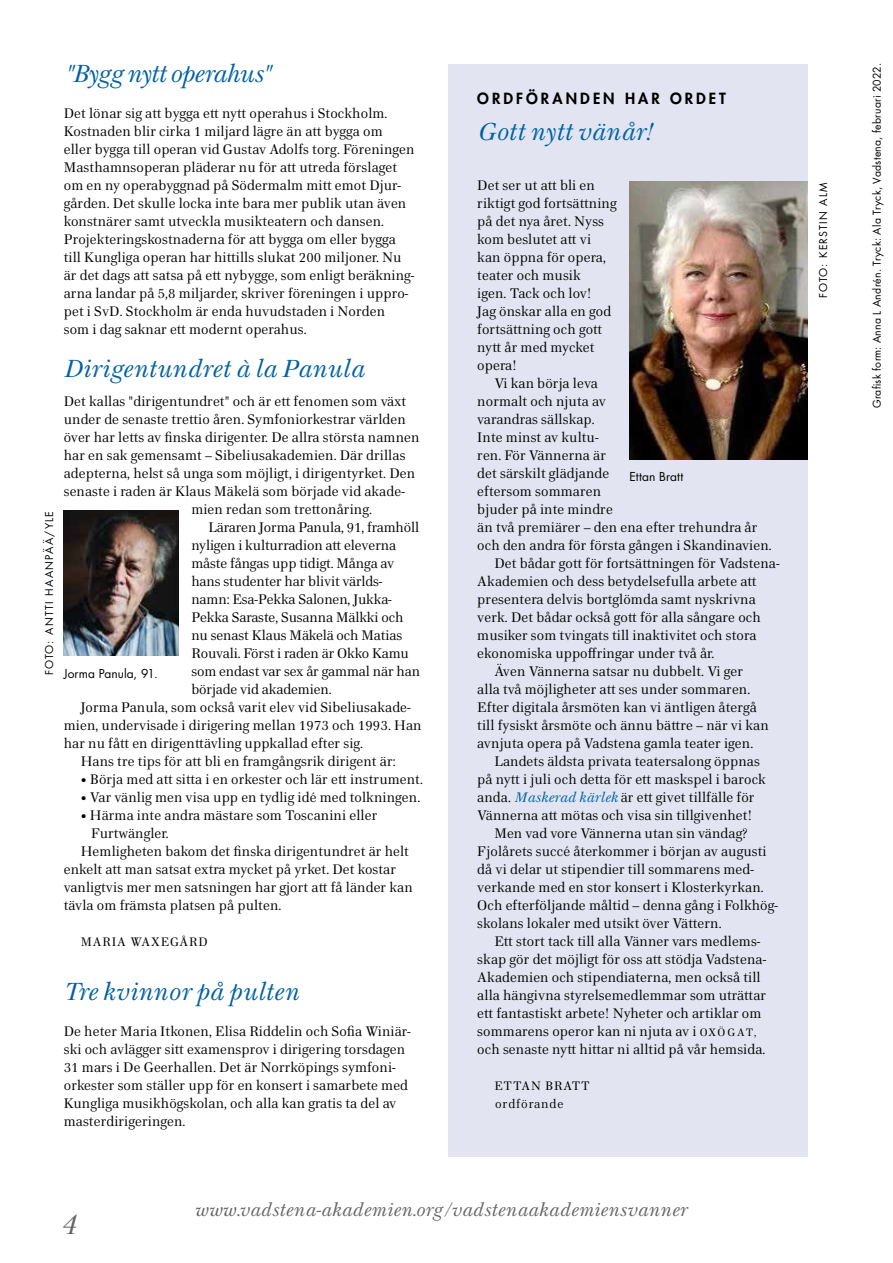
<style>
.page{position:relative;width:893px;height:1263px;background:#fff}
.page>*{position:absolute;margin:0;border:0;box-sizing:border-box;transform-origin:0 0}
.t1{font:italic 27px "Home Text";color:#636466}
.t2{font:italic 24px "Home Text";letter-spacing:-.005em;color:#0061a3}
.t3{font:italic 24px "Home Text";letter-spacing:-.035em;color:#0061a3}
.t4{font:italic 18px "Home Text";letter-spacing:.01em;color:#636466}
.t5{font:800 15px "Futura Std";letter-spacing:.2em;color:#000}
.t6{font:13.5px/18px "Home Text";letter-spacing:.01em;color:#000}
.t7{font:12px "Futura Std";letter-spacing:.01em;color:#000}
.t8{font:12px "Home Text";letter-spacing:.075em;color:#000}
.t9{font:12px "Home Text";letter-spacing:.075em;color:#000}
.t10{font:10.5px "Futura Std";letter-spacing:.025em;color:#000}
.t11{font:10.5px "Futura Std";letter-spacing:.115em;color:#000}
.t12{font:10.5px "Futura Std";letter-spacing:.11em;color:#000}
.s1{font-style:italic;color:#0061a3}
.s2{font-size:10.5px}
</style>
<div class="page">
<div style="left:449px;top:64px;width:359px;height:1092px;background:#e2e5f1"></div>
<img style="left:629px;top:181px;width:179px;height:278px">
<img style="left:64px;top:510px;width:115px;height:145px">
<p class="t11" style="left:43px;top:675px;width:166px;rotate:-90deg">FOTO: ANTTI HAANPÄÄ/YLE</p>
<h2 class="t3" style="left:64px;top:59px;width:210px">"Bygg nytt operahus"</h2>
<p class="t6" style="left:64px;top:104px;width:352px">Det lönar sig att bygga ett nytt operahus i Stockholm.<br>Kostnaden blir cirka 1 miljard lägre än att bygga om<br>eller bygga till operan vid Gustav Adolfs torg. Föreningen Masthamnsoperan pläderar nu för att utreda förslaget om en ny operabyggnad på Södermalm mitt emot Djur&shy;gården. Det skulle locka inte bara mer publik utan även konstnärer samt utveckla musikteatern och dansen.<br>Projekteringskostnaderna för att bygga om eller bygga till Kungliga operan har hittills slukat 200 miljoner. Nu är det dags att satsa på ett nybygge, som enligt beräkning&shy;arna landar på 5,8 miljarder, skriver föreningen i uppro&shy;pet i SvD. Stockholm är enda huvudstaden i Norden<br>som i dag saknar ett modernt operahus.</p>
<h2 class="t2" style="left:64px;top:353px;width:302px">Dirigentundret à la Panula</h2>
<p class="t6" style="left:64px;top:392px;width:344px">Det kallas "dirigentundret" och är ett fenomen som växt</p>
<p class="t6" style="left:64px;top:410px;width:344px">under de senaste trettio åren. Symfoniorkestrar världen</p>
<p class="t6" style="left:64px;top:428px;width:357px">över har letts av finska dirigenter. De allra största namnen</p>
<p class="t6" style="left:64px;top:446px;width:343px">har en sak gemensamt – Sibeliusakademien. Där drillas</p>
<p class="t6" style="left:64px;top:464px;width:353px">adepterna, helst så unga som möjligt, i dirigentyrket. Den</p>
<p class="t6" style="left:64px;top:482px;width:343px">senaste i raden är Klaus Mäkelä som började vid akade-</p>
<p class="t6" style="left:191px;top:500px;width:182px">mien redan som trettonåring.</p>
<p class="t6" style="left:208px;top:518px;width:212px">Läraren Jorma Panula, 91, framhöll</p>
<p class="t6" style="left:191px;top:536px;width:206px">nyligen i kulturradion att eleverna</p>
<p class="t6" style="left:191px;top:554px;width:204px">måste fångas upp tidigt. Många av</p>
<p class="t6" style="left:191px;top:572px;width:193px">hans studenter har blivit världs-</p>
<p class="t6" style="left:191px;top:590px;width:202px">namn: Esa-Pekka Salonen, Jukka-</p>
<p class="t6" style="left:191px;top:608px;width:214px">Pekka Saraste, Susanna Mälkki och</p>
<p class="t6" style="left:191px;top:626px;width:212px">nu senast Klaus Mäkelä och Matias</p>
<p class="t6" style="left:191px;top:644px;width:219px">Rouvali. Först i raden är Okko Kamu</p>
<p class="t6" style="left:191px;top:662px;width:230px">som endast var sex år gammal när han</p>
<p class="t6" style="left:191px;top:680px;width:142px">började vid akademien.</p>
<p class="t6" style="left:81px;top:698px;width:331px">Jorma Panula, som också varit elev vid Sibeliusakade-</p>
<p class="t6" style="left:64px;top:716px;width:359px">mien, undervisade i dirigering mellan 1973 och 1993. Han</p>
<p class="t6" style="left:64px;top:734px;width:301px">har nu fått en dirigenttävling uppkallad efter sig.</p>
<p class="t6" style="left:81px;top:752px;width:316px">Hans tre tips för att bli en framgångsrik dirigent är:</p>
<p class="t6" style="left:81px;top:770px;width:344px">• Börja med att sitta i en orkester och lär ett instrument.</p>
<p class="t6" style="left:81px;top:788px;width:341px">• Var vänlig men visa upp en tydlig idé med tolkningen.</p>
<p class="t6" style="left:81px;top:806px;width:298px">• Härma inte andra mästare som Toscanini eller</p>
<p class="t6" style="left:91px;top:824px;width:79px">Furtwängler.</p>
<p class="t6" style="left:81px;top:842px;width:330px">Hemligheten bakom det finska dirigentundret är helt</p>
<p class="t6" style="left:64px;top:860px;width:334px">enkelt att man satsat extra mycket på yrket. Det kostar</p>
<p class="t6" style="left:64px;top:878px;width:350px">vanligtvis mer men satsningen har gjort att få länder kan</p>
<p class="t6" style="left:64px;top:896px;width:219px">tävla om främsta platsen på pulten.</p>
<p class="t8" style="left:81px;top:934px;width:128px">MARIA WAXEGÅRD</p>
<h2 class="t2" style="left:64px;top:976px;width:237px">Tre kvinnor på pulten</h2>
<p class="t6" style="left:64px;top:1022px;width:348px">De heter Maria Itkonen, Elisa Riddelin och Sofia Winiär&shy;ski och avlägger sitt examensprov i dirigering torsdagen 31 mars i De Geerhallen. Det är Norrköpings symfoni&shy;orkester som ställer upp för en konsert i samarbete med Kungliga musikhögskolan, och alla kan gratis ta del av masterdirigeringen.</p>
<p class="t7" style="left:64px;top:666px;width:95px">Jorma Panula, 91.</p>
<p class="t5" style="left:477px;top:89px;width:250px">ORDFÖRANDEN HAR ORDET</p>
<h2 class="t2" style="left:477px;top:117px;width:177px">Gott nytt vänår!</h2>
<p class="t6" style="left:477px;top:176px;width:141px">Det ser ut att bli en riktigt god fortsättning på det nya året. Nyss kom beslutet att vi kan öppna för opera, teater och musik<br>igen. Tack och lov!<br>Jag önskar alla en god fortsättning och gott nytt år med mycket opera!</p>
<p class="t6" style="left:494px;top:374px;width:105px">Vi kan börja leva</p>
<p class="t6" style="left:477px;top:392px;width:130px">normalt och njuta av</p>
<p class="t6" style="left:477px;top:410px;width:119px">varandras sällskap.</p>
<p class="t6" style="left:477px;top:428px;width:123px">Inte minst av kultu-</p>
<p class="t6" style="left:477px;top:446px;width:130px">ren. För Vännerna är</p>
<p class="t6" style="left:477px;top:464px;width:133px">det särskilt glädjande</p>
<p class="t6" style="left:477px;top:482px;width:125px">eftersom sommaren</p>
<p class="t6" style="left:477px;top:500px;width:137px">bjuder på inte mindre</p>
<p class="t6" style="left:477px;top:518px;width:282px">än två premiärer – den ena efter trehundra år</p>
<p class="t6" style="left:477px;top:536px;width:296px">och den andra för första gången i Skandinavien.</p>
<p class="t6" style="left:494px;top:554px;width:287px">Det bådar gott för fortsättningen för Vadstena-</p>
<p class="t6" style="left:477px;top:572px;width:281px">Akademien och dess betydelsefulla arbete att</p>
<p class="t6" style="left:477px;top:590px;width:280px">presentera delvis bortglömda samt nyskrivna</p>
<p class="t6" style="left:477px;top:608px;width:285px">verk. Det bådar också gott för alla sångare och</p>
<p class="t6" style="left:477px;top:626px;width:281px">musiker som tvingats till inaktivitet och stora</p>
<p class="t6" style="left:477px;top:644px;width:238px">ekonomiska uppoffringar under två år.</p>
<p class="t6" style="left:494px;top:662px;width:250px">Även Vännerna satsar nu dubbelt. Vi ger</p>
<p class="t6" style="left:477px;top:680px;width:274px">alla två möjligheter att ses under sommaren.</p>
<p class="t6" style="left:477px;top:698px;width:281px">Efter digitala årsmöten kan vi äntligen återgå</p>
<p class="t6" style="left:477px;top:716px;width:293px">till fysiskt årsmöte och ännu bättre – när vi kan</p>
<p class="t6" style="left:477px;top:734px;width:277px">avnjuta opera på Vadstena gamla teater igen.</p>
<p class="t6" style="left:494px;top:752px;width:267px">Landets äldsta privata teatersalong öppnas</p>
<p class="t6" style="left:477px;top:770px;width:290px">på nytt i juli och detta för ett maskspel i barock</p>
<p class="t6" style="left:477px;top:788px;width:279px">anda. <span class="s1">Maskerad kärlek</span> är ett givet tillfälle för</p>
<p class="t6" style="left:477px;top:806px;width:276px">Vännerna att mötas och visa sin tillgivenhet!</p>
<p class="t6" style="left:494px;top:824px;width:255px">Men vad vore Vännerna utan sin vändag?</p>
<p class="t6" style="left:477px;top:842px;width:291px">Fjolårets succé återkommer i början av augusti</p>
<p class="t6" style="left:477px;top:860px;width:278px">då vi delar ut stipendier till sommarens med-</p>
<p class="t6" style="left:477px;top:878px;width:288px">verkande med en stor konsert i Klosterkyrkan.</p>
<p class="t6" style="left:477px;top:896px;width:302px">Och efterföljande måltid – denna gång i Folkhög-</p>
<p class="t6" style="left:477px;top:914px;width:246px">skolans lokaler med utsikt över Vättern.</p>
<p class="t6" style="left:494px;top:932px;width:268px">Ett stort tack till alla Vänner vars medlems-</p>
<p class="t6" style="left:477px;top:950px;width:290px">skap gör det möjligt för oss att stödja Vadstena-</p>
<p class="t6" style="left:477px;top:968px;width:285px">Akademien och stipendiaterna, men också till</p>
<p class="t6" style="left:477px;top:986px;width:290px">alla hängivna styrelsemedlemmar som uträttar</p>
<p class="t6" style="left:477px;top:1004px;width:286px">ett fantastiskt arbete! Nyheter och artiklar om</p>
<p class="t6" style="left:477px;top:1022px;width:281px">sommarens operor kan ni njuta av i <span class="s2">OXÖ G AT,</span></p>
<p class="t6" style="left:477px;top:1040px;width:290px">och senaste nytt hittar ni alltid på vår hemsida.</p>
<p class="t8" style="left:494px;top:1078px;width:97px">ETTAN BRATT</p>
<p class="t9" style="left:495px;top:1096px;width:70px">ordförande</p>
<p class="t7" style="left:629px;top:469px;width:55px">Ettan Bratt</p>
<h1 class="t1" style="left:61px;top:1207px;width:17px">4</h1>
<h3 class="t4" style="left:195px;top:1198px;width:494px">www.vadstena-akademien.org/vadstenaakademiensvanner</h3>
<p class="t12" style="left:817px;top:298px;width:117px;rotate:-90deg">FOTO: KERSTIN ALM</p>
<p class="t10" style="left:870px;top:408px;width:347px;rotate:-90deg">Grafisk form: Anna L Andrén. Tryck: Ala Tryck, Vadstena, februari 2022.</p>
</div>
